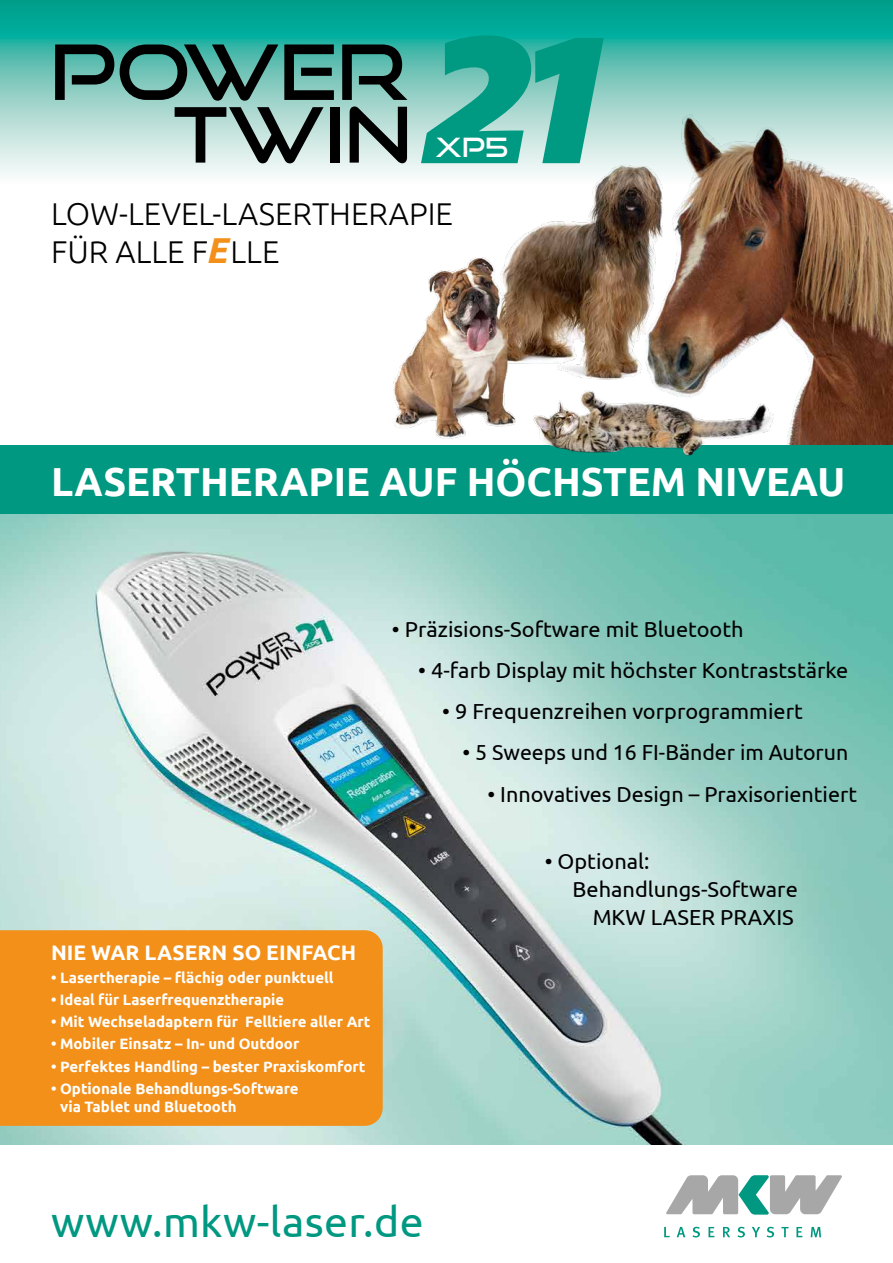
<style>
.page{position:relative;width:893px;height:1263px;background:#fff}
.page>*{position:absolute;margin:0;border:0;box-sizing:border-box;transform-origin:0 0}
.t1{font:76.2px/62.7px "Good Times Rg";color:#000;text-align:right}
.t2{font:42.75px "Ubuntu";letter-spacing:.01em;color:#009881}
.t3{font:700 40.5px "Ubuntu";color:#fff}
.t4{font:300 31.5px/37.5px "Ubuntu";color:#000}
.t5{font:26.55px "Good Times Rg";color:#fff}
.t6{font:21.75px "Ubuntu";color:#000}
.t7{font:700 21px "Ubuntu";color:#fff}
.t8{font:700 15px/18px "Ubuntu";color:#fff}
.s1{font-weight:700;font-style:italic;font-size:36px;color:#f39019}
</style>
<div class="page">
<img style="left:0;top:513px;width:893px;height:632px">
<svg style="left:0;top:0;width:893px;height:176px;background:#5fc2b6"></svg>
<div style="left:0;top:930px;width:383px;height:196px;background:#f39019"></div>
<img style="left:369px;top:97px;width:524px;height:348px">
<div style="left:0;top:445px;width:893px;height:68px;background:#009881"></div>
<img style="left:508px;top:388px;width:276px;height:68px">
<svg style="left:666px;top:1175px;width:176px;height:39px"></svg>
<svg style="left:664px;top:1227px;width:6px;height:10px"></svg>
<svg style="left:677px;top:1227px;width:8px;height:10px"></svg>
<svg style="left:692px;top:1227px;width:8px;height:10px"></svg>
<svg style="left:708px;top:1227px;width:6px;height:10px"></svg>
<svg style="left:723px;top:1227px;width:7px;height:10px"></svg>
<svg style="left:737px;top:1227px;width:8px;height:10px"></svg>
<svg style="left:752px;top:1227px;width:8px;height:10px"></svg>
<svg style="left:767px;top:1227px;width:7px;height:10px"></svg>
<svg style="left:781px;top:1227px;width:8px;height:10px"></svg>
<svg style="left:796px;top:1227px;width:6px;height:10px"></svg>
<svg style="left:811px;top:1227px;width:10px;height:10px"></svg>
<svg style="left:421px;top:35px;width:183px;height:128px;background:#39af9d"></svg>
<h1 class="t1" style="left:50px;top:39px;width:363px">POWER<br>TWIN</h1>
<h3 class="t5" style="left:436px;top:131px;width:75px">XP5</h3>
<h3 class="t4" style="left:51px;top:195px;width:403px">LOW-LEVEL-LASERTHERAPIE<br>FÜR ALLE F<span class="s1">E</span>LLE</h3>
<h3 class="t3" style="left:51px;top:457px;width:796px">LASERTHERAPIE AUF HÖCHSTEM NIVEAU</h3>
<h3 class="t6" style="left:392px;top:616px;width:353px">• Präzisions-Software mit Bluetooth</h3>
<h3 class="t6" style="left:418px;top:657px;width:432px">• 4-farb Display mit höchster Kontraststärke</h3>
<h3 class="t6" style="left:442px;top:698px;width:362px">• 9 Frequenzreihen vorprogrammiert</h3>
<h3 class="t6" style="left:462px;top:739px;width:387px">• 5 Sweeps und 16 FI-Bänder im Autorun</h3>
<h3 class="t6" style="left:487px;top:781px;width:371px">• Innovatives Design – Praxisorientiert</h3>
<h3 class="t7" style="left:51px;top:940px;width:307px">NIE WAR LASERN SO EINFACH</h3>
<p class="t8" style="left:51px;top:968px;width:284px">• Lasertherapie – flächig oder punktuell</p>
<p class="t8" style="left:51px;top:990px;width:235px">• Ideal für Laserfrequenztherapie</p>
<p class="t8" style="left:51px;top:1012px;width:321px">• Mit Wechseladaptern für Felltiere aller Art</p>
<p class="t8" style="left:51px;top:1035px;width:250px">• Mobiler Einsatz – In- und Outdoor</p>
<p class="t8" style="left:51px;top:1057px;width:316px">• Perfektes Handling – bester Praxiskomfort</p>
<p class="t8" style="left:60px;top:1079px;width:240px;text-indent:-9px">• Optionale Behandlungs-Software via Tablet und Bluetooth</p>
<h2 class="t2" style="left:51px;top:1196px;width:374px">www.mkw-laser.de</h2>
<h3 class="t6" style="left:545px;top:847px;width:106px">• Optional:</h3>
<h3 class="t6" style="left:573px;top:876px;width:227px">Behandlungs-Software</h3>
<h3 class="t6" style="left:593px;top:904px;width:203px">MKW LASER PRAXIS</h3>
</div>
